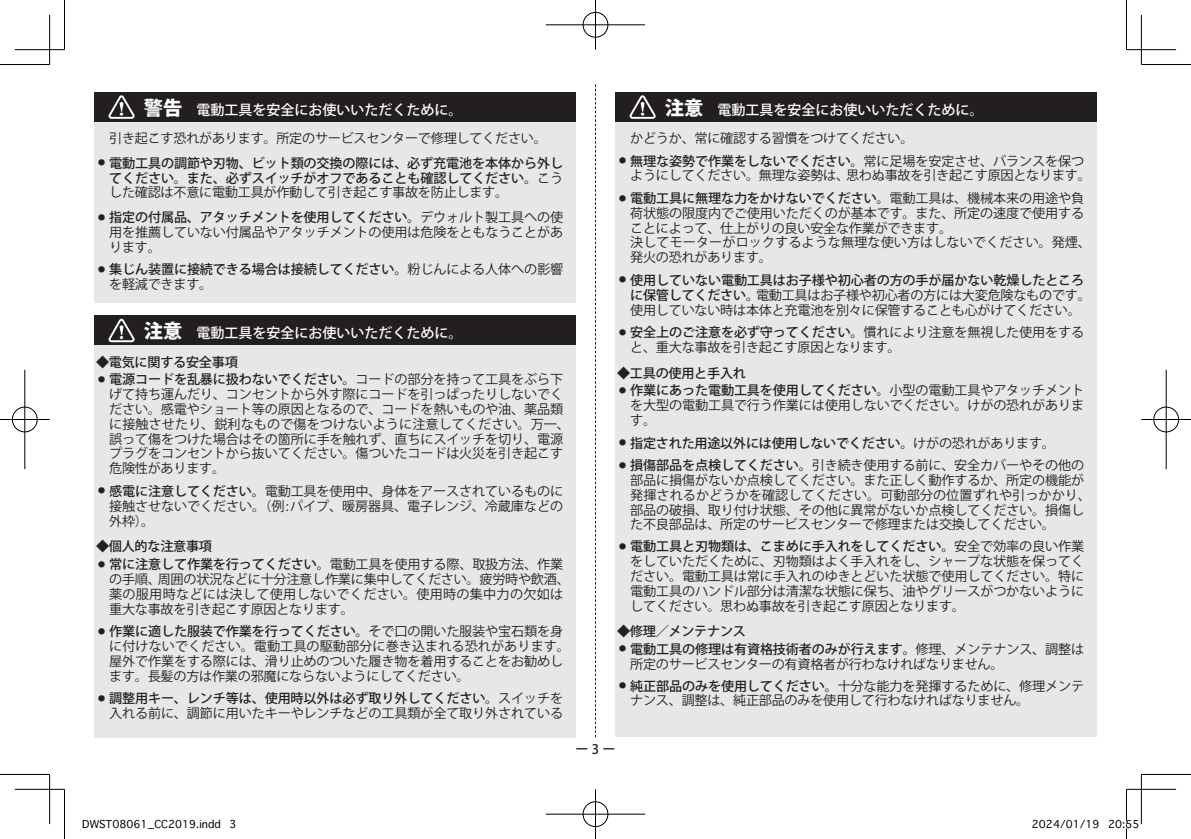
<style>
.page{position:relative;width:1191px;height:839px;background:#fff}
.page>*{position:absolute;margin:0;border:0;box-sizing:border-box;transform-origin:0 0}
.t1{font:500 14px "Koz Go Pro";color:#fff}
.t2{font:13.12px/14.9px "Koz Go Pro";letter-spacing:-.01em;color:#231f20}
.t3{font:500 13.12px/14.9px "Koz Go Pro";letter-spacing:-.01em;color:#231f20;text-align:justify}
.t4{font:10.5px "Osaka";color:#000}
.s1{font-weight:800;font-size:19.25px}
.s2{font-weight:400}
.s3{font-weight:500}
</style>
<div class="page">
<svg style="left:595px;top:84px;width:1px;height:653px"></svg>
<div style="left:94px;top:122px;width:481px;height:181px;background:#e6e7e9"></div>
<div style="left:94px;top:345px;width:481px;height:392px;background:#e6e7e9"></div>
<div style="left:615px;top:122px;width:481px;height:615px;background:#e6e7e9"></div>
<div style="left:94px;top:92px;width:481px;height:30px;background:#231f20"></div>
<svg style="left:108px;top:95px;width:27px;height:24px"></svg>
<div style="left:94px;top:315px;width:481px;height:30px;background:#231f20"></div>
<svg style="left:108px;top:319px;width:27px;height:23px"></svg>
<div style="left:615px;top:92px;width:481px;height:30px;background:#231f20"></div>
<svg style="left:629px;top:95px;width:26px;height:24px"></svg>
<hr style="left:0;top:64px;width:50px;height:1px;background:#000">
<hr style="left:1141px;top:64px;width:50px;height:1px;background:#000">
<hr style="left:0;top:774px;width:50px;height:1px;background:#000">
<hr style="left:1141px;top:774px;width:50px;height:1px;background:#000">
<hr style="left:64px;top:0;width:1px;height:50px;background:#000">
<hr style="left:64px;top:789px;width:1px;height:49px;background:#000">
<hr style="left:1126px;top:0;width:1px;height:50px;background:#000">
<hr style="left:1126px;top:789px;width:1px;height:49px;background:#000">
<hr style="left:15px;top:49px;width:49px;height:1px;background:#000">
<hr style="left:1126px;top:49px;width:50px;height:1px;background:#000">
<hr style="left:15px;top:788px;width:49px;height:1px;background:#000">
<hr style="left:1126px;top:788px;width:50px;height:1px;background:#000">
<hr style="left:49px;top:15px;width:1px;height:49px;background:#000">
<hr style="left:49px;top:774px;width:1px;height:49px;background:#000">
<hr style="left:1141px;top:15px;width:1px;height:49px;background:#000">
<hr style="left:1141px;top:774px;width:1px;height:49px;background:#000">
<div style="left:582px;top:11px;width:27px;height:27px;border:2px solid #fff;border-radius:50%"></div>
<hr style="left:546px;top:24px;width:99px;height:2px;background:#fff">
<hr style="left:594px;top:0;width:3px;height:50px;background:#fff">
<div style="left:583px;top:12px;width:25px;height:25px;border:1px solid #000;border-radius:50%"></div>
<hr style="left:546px;top:25px;width:99px;height:1px;background:#000">
<hr style="left:595px;top:0;width:1px;height:50px;background:#000">
<div style="left:582px;top:800px;width:27px;height:27px;border:2px solid #fff;border-radius:50%"></div>
<hr style="left:546px;top:812px;width:99px;height:3px;background:#fff">
<hr style="left:594px;top:789px;width:3px;height:49px;background:#fff">
<div style="left:583px;top:801px;width:25px;height:25px;border:1px solid #000;border-radius:50%"></div>
<hr style="left:546px;top:813px;width:99px;height:1px;background:#000">
<hr style="left:595px;top:789px;width:1px;height:49px;background:#000">
<div style="left:11px;top:406px;width:27px;height:27px;border:2px solid #fff;border-radius:50%"></div>
<hr style="left:0;top:418px;width:50px;height:2px;background:#fff">
<hr style="left:24px;top:370px;width:2px;height:99px;background:#fff">
<div style="left:12px;top:407px;width:25px;height:25px;border:1px solid #000;border-radius:50%"></div>
<hr style="left:0;top:419px;width:50px;height:1px;background:#000">
<hr style="left:25px;top:370px;width:1px;height:99px;background:#000">
<div style="left:1152px;top:406px;width:27px;height:27px;border:2px solid #fff;border-radius:50%"></div>
<hr style="left:1141px;top:418px;width:50px;height:2px;background:#fff">
<hr style="left:1165px;top:370px;width:2px;height:99px;background:#fff">
<div style="left:1153px;top:407px;width:25px;height:25px;border:1px solid #000;border-radius:50%"></div>
<hr style="left:1141px;top:419px;width:50px;height:1px;background:#000">
<hr style="left:1165px;top:370px;width:1px;height:99px;background:#000">
<p class="t1" style="left:144px;top:101px;width:320px"><span class="s1">警告</span>　電動工具を安全にお使いいただくために。</p>
<p class="t2" style="left:109px;top:131px;width:439px">引き起こす恐れがあります。所定のサービスセンターで修理してください。</p>
<p class="t3" style="left:109px;top:156px;width:455px;text-indent:-11px"><sup>●</sup> 電動工具の調節や刃物、ビット類の交換の際には、必ず充電池を本体から外してください。また、必ずスイッチがオフであることも確認してください。<span class="s2">こうした確認は不意に電動工具が作動して引き起こす事故を防止します。</span></p>
<p class="t2" style="left:109px;top:210px;width:456px;text-align:justify;text-indent:-11px"><sup>●</sup> <span class="s3">指定の付属品、アタッチメントを使用してください。</span>デウォルト製工具への使用を推薦していない付属品やアタッチメントの使用は危険をともなうことがあります。</p>
<p class="t3" style="left:109px;top:262px;width:455px;text-indent:-11px"><sup>●</sup> 集じん装置に接続できる場合は接続してください。<span class="s2">粉じんによる人体への影響を軽減できます。</span></p>
<p class="t1" style="left:144px;top:324px;width:320px"><span class="s1">注意</span>　電動工具を安全にお使いいただくために。</p>
<p class="t3" style="left:96px;top:355px;width:143px">◆電気に関する安全事項</p>
<p class="t2" style="left:109px;top:372px;width:462px;text-indent:-11px"><sup>●</sup> <span class="s3">電源コードを乱暴に扱わないでください。</span>コードの部分を持って工具をぶら下げて持ち運んだり、コンセントから外す際にコードを引っぱったりしないでください。感電やショート等の原因となるので、コードを熱いものや油、薬品類に接触させたり、鋭利なもので傷をつけないように注意してください。万一、誤って傷をつけた場合はその箇所に手を触れず、直ちにスイッチを切り、電源プラグをコンセントから抜いてください。傷ついたコードは火災を引き起こす危険性があります。</p>
<p class="t2" style="left:109px;top:483px;width:455px;text-align:justify;text-indent:-11px"><sup>●</sup> <span class="s3">感電に注意してください。</span>電動工具を使用中、身体をアースされているものに接触させないでください。（例:パイプ、暖房器具、電子レンジ、冷蔵庫などの外枠）。</p>
<p class="t3" style="left:96px;top:539px;width:118px">◆個人的な注意事項</p>
<p class="t2" style="left:109px;top:557px;width:462px;text-indent:-11px"><sup>●</sup> <span class="s3">常に注意して作業を行ってください。</span>電動工具を使用する際、取扱方法、作業の手順、周囲の状況などに十分注意し作業に集中してください。疲労時や飲酒、薬の服用時などには決して使用しないでください。使用時の集中力の欠如は重大な事故を引き起こす原因となります。</p>
<p class="t2" style="left:109px;top:624px;width:462px;text-indent:-11px"><sup>●</sup> <span class="s3">作業に適した服装で作業を行ってください。</span>そで口の開いた服装や宝石類を身に付けないでください。電動工具の駆動部分に巻き込まれる恐れがあります。屋外で作業をする際には、滑り止めのついた履き物を着用することをお勧めします。長髪の方は作業の邪魔にならないようにしてください。</p>
<p class="t2" style="left:98px;top:691px;width:466px;text-align:right"><sup>●</sup> <span class="s3">調整用キー、レンチ等は、使用時以外は必ず取り外してください。</span>スイッチを入れる前に、調節に用いたキーやレンチなどの工具類が全て取り外されている</p>
<p class="t1" style="left:665px;top:101px;width:320px"><span class="s1">注意</span>　電動工具を安全にお使いいただくために。</p>
<p class="t2" style="left:630px;top:131px;width:285px">かどうか、常に確認する習慣をつけてください。</p>
<p class="t2" style="left:630px;top:154px;width:462px;text-indent:-11px"><sup>●</sup> <span class="s3">無理な姿勢で作業をしないでください。</span>常に足場を安定させ、バランスを保つようにしてください。無理な姿勢は、思わぬ事故を引き起こす原因となります。</p>
<p class="t2" style="left:630px;top:191px;width:462px;text-indent:-11px"><sup>●</sup> <span class="s3">電動工具に無理な力をかけないでください。</span>電動工具は、機械本来の用途や負荷状態の限度内でご使用いただくのが基本です。また、所定の速度で使用することによって、仕上がりの良い安全な作業ができます。<br>決してモーターがロックするような無理な使い方はしないでください。発煙、発火の恐れがあります。</p>
<p class="t2" style="left:630px;top:273px;width:462px;text-indent:-11px"><sup>●</sup> <span class="s3">使用していない電動工具はお子様や初心者の方の手が届かない乾燥したところに保管してください。</span>電動工具はお子様や初心者の方には大変危険なものです。使用していない時は本体と充電池を別々に保管することも心がけてください。</p>
<p class="t2" style="left:630px;top:325px;width:455px;text-indent:-11px"><sup>●</sup> <span class="s3">安全上のご注意を必ず守ってください。</span>慣れにより注意を無視した使用をすると、重大な事故を引き起こす原因となります。</p>
<p class="t3" style="left:617px;top:366px;width:130px">◆工具の使用と手入れ</p>
<p class="t2" style="left:630px;top:383px;width:455px;text-align:justify;text-indent:-11px"><sup>●</sup> <span class="s3">作業にあった電動工具を使用してください。</span>小型の電動工具やアタッチメントを大型の電動工具で行う作業には使用しないでください。けがの恐れがあります。</p>
<p class="t3" style="left:619px;top:436px;width:437px"><sup>●</sup> 指定された用途以外には使用しないでください。<span class="s2">けがの恐れがあります。</span></p>
<p class="t2" style="left:630px;top:458px;width:462px;text-indent:-11px"><sup>●</sup> <span class="s3">損傷部品を点検してください。</span>引き続き使用する前に、安全カバーやその他の部品に損傷がないか点検してください。また正しく動作するか、所定の機能が発揮されるかどうかを確認してください。可動部分の位置ずれや引っかかり、部品の破損、取り付け状態、その他に異常がないか点検してください。損傷した不良部品は、所定のサービスセンターで修理または交換してください。</p>
<p class="t2" style="left:630px;top:539px;width:455px;text-align:justify;text-indent:-11px"><sup>●</sup> <span class="s3">電動工具と刃物類は、こまめに手入れをしてください。</span>安全で効率の良い作業をしていただくために、刃物類はよく手入れをし、シャープな状態を保ってください。電動工具は常に手入れのゆきとどいた状態で使用してください。特に電動工具のハンドル部分は清潔な状態に保ち、油やグリースがつかないようにしてください。思わぬ事故を引き起こす原因となります。</p>
<p class="t3" style="left:617px;top:624px;width:130px">◆修理／メンテナンス</p>
<p class="t2" style="left:630px;top:641px;width:455px;text-indent:-11px"><sup>●</sup> <span class="s3">電動工具の修理は有資格技術者のみが行えます。</span>修理、メンテナンス、調整は所定のサービスセンターの有資格者が行わなければなりません。</p>
<p class="t2" style="left:630px;top:678px;width:455px;text-indent:-11px"><sup>●</sup> <span class="s3">純正部品のみを使用してください。</span>十分な能力を発揮するために、修理メンテナンス、調整は、純正部品のみを使用して行わなければなりません。</p>
<p class="t3" style="left:575px;top:742px;width:41px">ー3ー</p>
<p class="t4" style="left:82px;top:817px;width:156px">DWST08061_CC2019.indd 3</p>
<p class="t4" style="left:1032px;top:817px;width:109px">2024/01/19 20:55</p>
</div>
